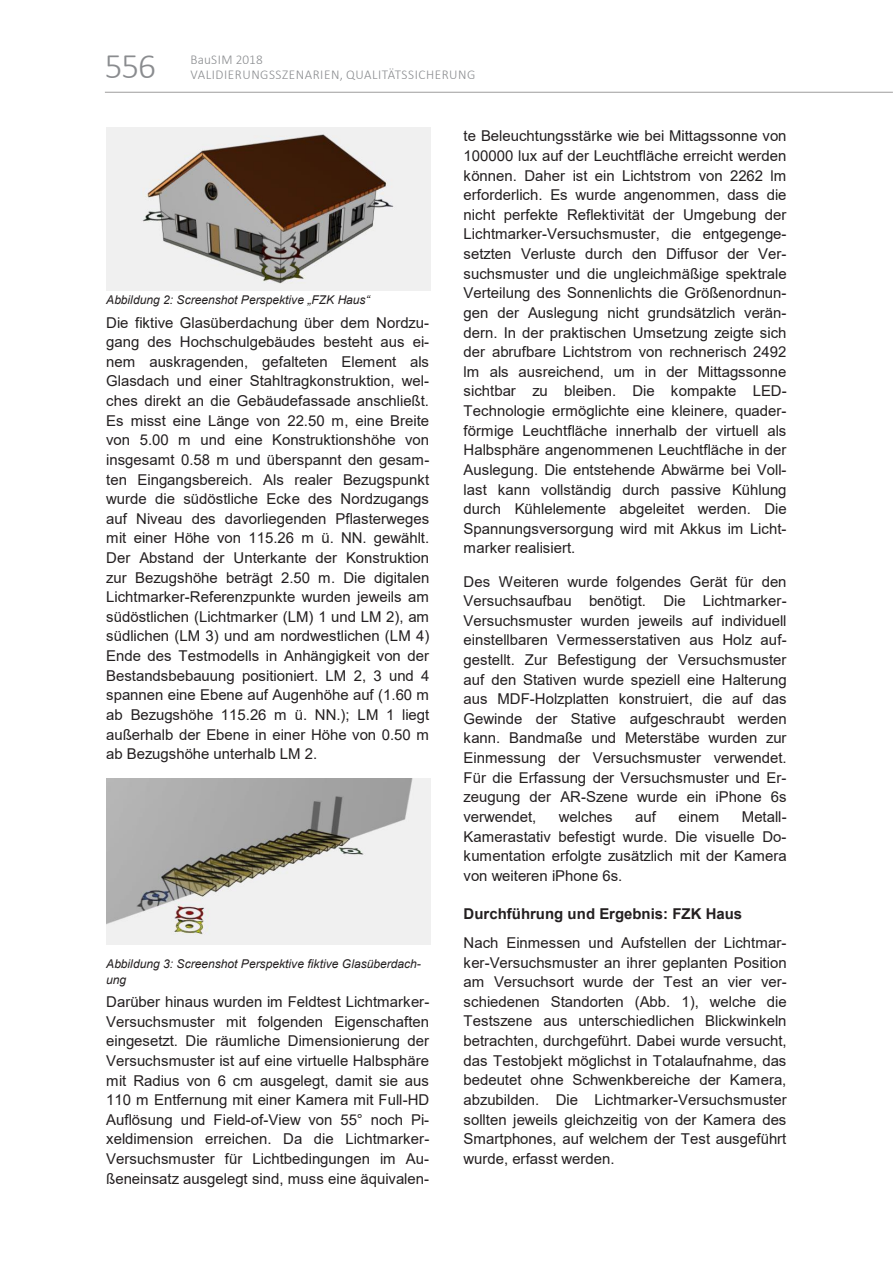
<style>
.page{position:relative;width:893px;height:1263px;background:#fff}
.page>*{position:absolute;margin:0;border:0;box-sizing:border-box;transform-origin:0 0}
.t1{font:300 36px "Calibri";color:#8a8c8f}
.t2{font:15px/19.6px "Arial";color:#231f20;text-align:justify}
.t3{font:700 15px "Arial";color:#231f20}
.t4{font:300 13.5px "Calibri";letter-spacing:.04em;color:#8a8c8f}
.t5{font:300 13.5px "Calibri";letter-spacing:.01em;color:#8a8c8f}
.t6{font:italic 12px/16.2px "Arial";letter-spacing:-.005em;color:#231f20}
</style>
<div class="page">
<img style="left:106px;top:127px;width:324px;height:164px">
<img style="left:106px;top:778px;width:324px;height:167px">
<hr style="left:105px;top:92px;width:788px;height:1px;background:#231f20">
<h1 class="t1" style="left:105px;top:51px;width:53px">556</h1>
<p class="t5" style="left:190px;top:54px;width:74px">BauSIM 2018</p>
<p class="t4" style="left:190px;top:69px;width:286px">VALIDIERUNGSSZENARIEN, QUALITÄTSSICHERUNG</p>
<p class="t6" style="left:106px;top:292px;width:265px">Abbildung 2: Screenshot Perspektive „FZK Haus“</p>
<p class="t2" style="left:106px;top:312px;width:325px">Die fiktive Glasüberdachung über dem Nordzu&shy;gang des Hochschulgebäudes besteht aus ei&shy;nem auskragenden, gefalteten Element als Glasdach und einer Stahltragkonstruktion, wel&shy;ches direkt an die Gebäudefassade anschließt.<br>Es misst eine Länge von 22.50 m, eine Breite von 5.00 m und eine Konstruktionshöhe von insgesamt 0.58 m und überspannt den gesam&shy;ten Eingangsbereich. Als realer Bezugspunkt wurde die südöstliche Ecke des Nordzugangs auf Niveau des davorliegenden Pflasterweges mit einer Höhe von 115.26 m ü. NN. gewählt.<br>Der Abstand der Unterkante der Konstruktion zur Bezugshöhe beträgt 2.50 m. Die digitalen Lichtmarker-Referenzpunkte wurden jeweils am südöstlichen (Lichtmarker (LM) 1 und LM 2), am südlichen (LM 3) und am nordwestlichen (LM 4)<br>Ende des Testmodells in Anhängigkeit von der Bestandsbebauung positioniert. LM 2, 3 und 4 spannen eine Ebene auf Augenhöhe auf (1.60 m ab Bezugshöhe 115.26 m ü. NN.); LM 1 liegt außerhalb der Ebene in einer Höhe von 0.50 m ab Bezugshöhe unterhalb LM 2.</p>
<p class="t6" style="left:106px;top:955px;width:316px">Abbildung 3: Screenshot Perspektive fiktive Glasüberdach&shy;ung</p>
<p class="t2" style="left:106px;top:992px;width:325px">Darüber hinaus wurden im Feldtest Lichtmarker-Versuchsmuster mit folgenden Eigenschaften eingesetzt. Die räumliche Dimensionierung der Versuchsmuster ist auf eine virtuelle Halbsphäre mit Radius von 6 cm ausgelegt, damit sie aus 110 m Entfernung mit einer Kamera mit Full-HD Auflösung und Field-of-View von 55° noch Pi&shy;xeldimension erreichen. Da die Lichtmarker-Versuchsmuster für Lichtbedingungen im Au&shy;ßeneinsatz ausgelegt sind, muss eine äquivalen-</p>
<p class="t2" style="left:464px;top:126px;width:325px">te Beleuchtungsstärke wie bei Mittagssonne von 100000 lux auf der Leuchtfläche erreicht werden können. Daher ist ein Lichtstrom von 2262 lm erforderlich. Es wurde angenommen, dass die nicht perfekte Reflektivität der Umgebung der Lichtmarker-Versuchsmuster, die entgegenge&shy;setzten Verluste durch den Diffusor der Ver&shy;suchsmuster und die ungleichmäßige spektrale Verteilung des Sonnenlichts die Größenordnun&shy;gen der Auslegung nicht grundsätzlich verän&shy;dern. In der praktischen Umsetzung zeigte sich der abrufbare Lichtstrom von rechnerisch 2492 lm als ausreichend, um in der Mittagssonne sichtbar zu bleiben. Die kompakte LED-Technologie ermöglichte eine kleinere, quader&shy;förmige Leuchtfläche innerhalb der virtuell als Halbsphäre angenommenen Leuchtfläche in der Auslegung. Die entstehende Abwärme bei Voll&shy;last kann vollständig durch passive Kühlung durch Kühlelemente abgeleitet werden. Die Spannungsversorgung wird mit Akkus im Licht&shy;marker realisiert.</p>
<p class="t2" style="left:464px;top:571px;width:325px">Des Weiteren wurde folgendes Gerät für den Versuchsaufbau benötigt. Die Lichtmarker-Versuchsmuster wurden jeweils auf individuell einstellbaren Vermesserstativen aus Holz auf&shy;gestellt. Zur Befestigung der Versuchsmuster auf den Stativen wurde speziell eine Halterung aus MDF-Holzplatten konstruiert, die auf das Gewinde der Stative aufgeschraubt werden kann. Bandmaße und Meterstäbe wurden zur Einmessung der Versuchsmuster verwendet.<br>Für die Erfassung der Versuchsmuster und Er&shy;zeugung der AR-Szene wurde ein iPhone 6s verwendet,</p>
<p class="t2" style="left:559px;top:807px;width:55px">welches</p>
<p class="t2" style="left:635px;top:807px;width:22px">auf</p>
<p class="t2" style="left:679px;top:807px;width:42px">einem</p>
<p class="t2" style="left:464px;top:807px;width:325px;text-indent:278px">Metall-Kamerastativ befestigt wurde. Die visuelle Do&shy;kumentation erfolgte zusätzlich mit der Kamera von weiteren iPhone 6s.</p>
<p class="t3" style="left:464px;top:905px;width:280px">Durchführung und Ergebnis: FZK Haus</p>
<p class="t2" style="left:464px;top:933px;width:325px">Nach Einmessen und Aufstellen der Lichtmar&shy;ker-Versuchsmuster an ihrer geplanten Position am Versuchsort wurde der Test an vier ver&shy;schiedenen Standorten (Abb. 1), welche die Testszene aus unterschiedlichen Blickwinkeln betrachten, durchgeführt. Dabei wurde versucht, das Testobjekt möglichst in Totalaufnahme, das bedeutet ohne Schwenkbereiche der Kamera, abzubilden. Die Lichtmarker-Versuchsmuster sollten jeweils gleichzeitig von der Kamera des Smartphones, auf welchem der Test ausgeführt wurde, erfasst werden.</p>
</div>
